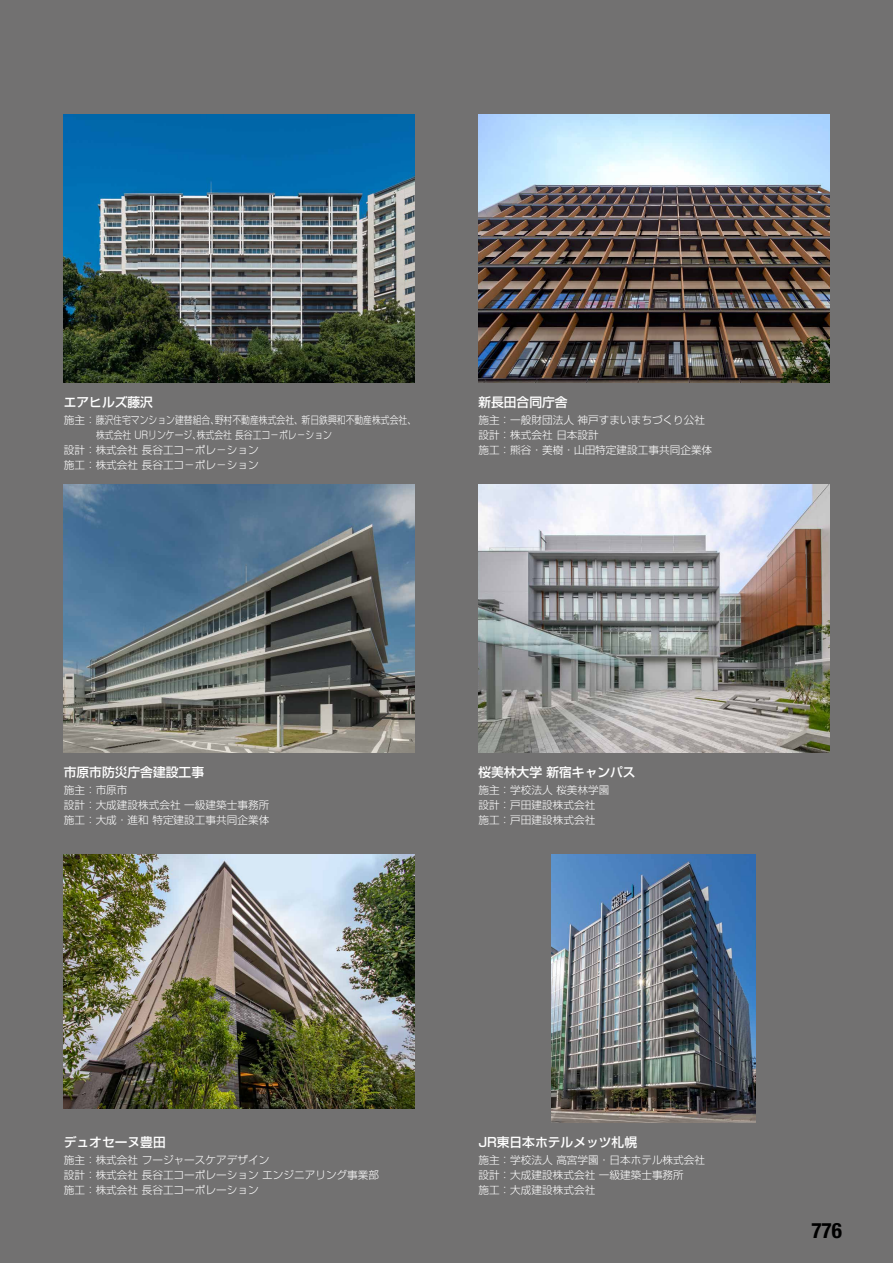
<style>
.page{position:relative;width:893px;height:1263px;background:#727171}
.page>*{position:absolute;margin:0;border:0;box-sizing:border-box;transform-origin:0 0}
.t1{font:700 condensed 21.3px "Helvetica Neue LT Std";color:#000}
.t2{font:500 12.75px "Shin Go Pro";color:#fff}
.t3{font:300 10.65px/14.9px "Shin Go Pro";color:#fff}
</style>
<div class="page">
<img style="left:64px;top:115px;width:351px;height:268px">
<img style="left:478px;top:115px;width:351px;height:268px">
<img style="left:64px;top:485px;width:351px;height:268px">
<img style="left:64px;top:855px;width:351px;height:254px">
<img style="left:552px;top:855px;width:204px;height:268px">
<img style="left:478px;top:485px;width:351px;height:268px">
<p class="t2" style="left:64px;top:391px;width:91px">エアヒルズ藤沢</p>
<p class="t3" style="left:64px;top:411px;width:350px">施主：藤沢住宅マンション建替組合､野村不動産株式会社､ 新日鉄興和不動産株式会社､　　　 株式会社 URリンケージ､株式会社 長谷工コ－ポレ－ション<br>設計：株式会社 長谷工コ－ポレ－ション<br>施工：株式会社 長谷工コ－ポレ－ション</p>
<p class="t2" style="left:478px;top:391px;width:91px">新長田合同庁舎</p>
<p class="t3" style="left:478px;top:411px;width:235px">施主：一般財団法人 神戸すまいまちづくり公社設計：株式会社 日本設計<br>施工：熊谷・美樹・山田特定建設工事共同企業体</p>
<p class="t2" style="left:64px;top:761px;width:142px">市原市防災庁舎建設工事</p>
<p class="t3" style="left:64px;top:781px;width:207px">施主：市原市<br>設計：大成建設株式会社 一級建築士事務所施工：大成・進和 特定建設工事共同企業体</p>
<p class="t2" style="left:478px;top:761px;width:159px">桜美林大学 新宿キャンパス</p>
<p class="t3" style="left:478px;top:781px;width:133px">施主：学校法人 桜美林学園設計：戸田建設株式会社<br>施工：戸田建設株式会社</p>
<p class="t2" style="left:64px;top:1131px;width:104px">デュオセーヌ豊田</p>
<p class="t3" style="left:64px;top:1151px;width:317px">施主：株式会社 フージャースケアデザイン<br>設計：株式会社 長谷工コーポレーション エンジニアリング事業部施工：株式会社 長谷工コーポレーション</p>
<p class="t2" style="left:478px;top:1131px;width:160px">JR東日本ホテルメッツ札幌</p>
<p class="t3" style="left:478px;top:1151px;width:228px">施主：学校法人 高宮学園・日本ホテル株式会社設計：大成建設株式会社 一級建築士事務所<br>施工：大成建設株式会社</p>
<h1 class="t1" style="left:811px;top:1217px;width:32px">776</h1>
</div>
